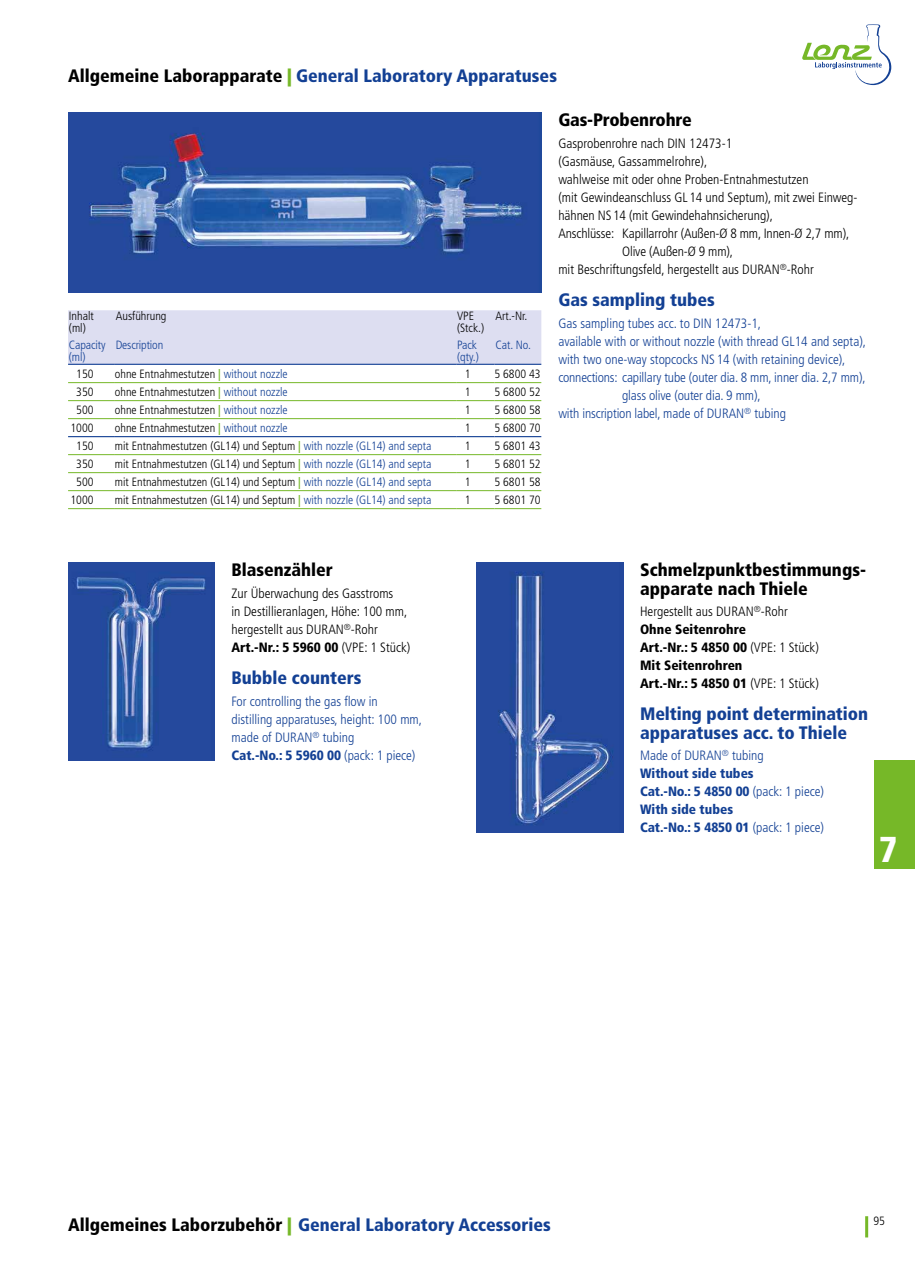
<style>
.page{position:relative;width:915px;height:1263px;background:#fff}
.page>*{position:absolute;margin:0;border:0;box-sizing:border-box;transform-origin:0 0}
.t1{font:900 condensed 36px "Frutiger";color:#fff}
.t2{font:900 condensed 18px/18.8px "Frutiger";color:#134094}
.t3{font:900 condensed 18px/18.8px "Frutiger";color:#000}
.t4{font:300 condensed 13.5px/18px "Frutiger";color:#000}
.t5{font:300 condensed 13.5px/18px "Frutiger";color:#134094}
.t6{font:900 condensed 13.5px/18px "Frutiger";color:#000}
.t7{font:900 condensed 13.5px/18px "Frutiger";color:#134094}
.t8{font:300 condensed 12px/12px "Frutiger";color:#000}
.t9{font:300 condensed 12px/12px "Frutiger";letter-spacing:-.01em;color:#134094}
.s1{color:#000}
.s2{font-stretch:normal;color:#76b828}
.s3{font-weight:700;color:#76b828}
.s4{color:#134094}
.s5{font-weight:900}
.s6{font-weight:300}
</style>
<div class="page">
<svg style="left:802px;top:24px;width:89px;height:61px"></svg>
<hr style="left:864px;top:1216px;width:3px;height:21px;background:#76b828">
<div style="left:874px;top:760px;width:40px;height:108px;background:#76b828"></div>
<img style="left:68px;top:112px;width:473px;height:180px">
<div style="left:68px;top:310px;width:473px;height:54px;background:#dddef1"></div>
<hr style="left:68px;top:382px;width:47px;height:1px;background:#76b828">
<hr style="left:456px;top:382px;width:38px;height:1px;background:#76b828">
<hr style="left:494px;top:382px;width:47px;height:1px;background:#76b828">
<hr style="left:68px;top:400px;width:47px;height:1px;background:#76b828">
<hr style="left:456px;top:400px;width:38px;height:1px;background:#76b828">
<hr style="left:494px;top:400px;width:47px;height:1px;background:#76b828">
<hr style="left:68px;top:418px;width:47px;height:1px;background:#76b828">
<hr style="left:456px;top:418px;width:38px;height:1px;background:#76b828">
<hr style="left:494px;top:418px;width:47px;height:1px;background:#76b828">
<hr style="left:68px;top:454px;width:47px;height:1px;background:#76b828">
<hr style="left:115px;top:454px;width:341px;height:1px;background:#76b828">
<hr style="left:456px;top:454px;width:38px;height:1px;background:#76b828">
<hr style="left:494px;top:454px;width:47px;height:1px;background:#76b828">
<hr style="left:68px;top:472px;width:47px;height:1px;background:#76b828">
<hr style="left:115px;top:472px;width:341px;height:1px;background:#76b828">
<hr style="left:456px;top:472px;width:38px;height:1px;background:#76b828">
<hr style="left:494px;top:472px;width:47px;height:1px;background:#76b828">
<hr style="left:68px;top:490px;width:47px;height:1px;background:#76b828">
<hr style="left:115px;top:490px;width:341px;height:1px;background:#76b828">
<hr style="left:456px;top:490px;width:38px;height:1px;background:#76b828">
<hr style="left:494px;top:490px;width:47px;height:1px;background:#76b828">
<hr style="left:68px;top:508px;width:47px;height:1px;background:#76b828">
<hr style="left:115px;top:508px;width:341px;height:1px;background:#76b828">
<hr style="left:456px;top:508px;width:38px;height:1px;background:#76b828">
<hr style="left:494px;top:508px;width:47px;height:1px;background:#76b828">
<hr style="left:68px;top:364px;width:47px;height:1px;background:#134094">
<hr style="left:115px;top:364px;width:341px;height:1px;background:#134094">
<hr style="left:456px;top:364px;width:38px;height:1px;background:#134094">
<hr style="left:494px;top:364px;width:47px;height:1px;background:#134094">
<hr style="left:115px;top:382px;width:341px;height:1px;background:#76b828">
<hr style="left:115px;top:400px;width:341px;height:1px;background:#76b828">
<hr style="left:115px;top:418px;width:341px;height:1px;background:#76b828">
<hr style="left:68px;top:436px;width:47px;height:1px;background:#134094">
<hr style="left:115px;top:436px;width:341px;height:1px;background:#134094">
<hr style="left:456px;top:436px;width:38px;height:1px;background:#134094">
<hr style="left:494px;top:436px;width:47px;height:1px;background:#134094">
<img style="left:68px;top:562px;width:146px;height:198px">
<img style="left:476px;top:562px;width:146px;height:270px">
<h2 class="t2" style="left:68px;top:67px;width:490px"><span class="s1">Allgemeine Laborapparate</span> <span class="s2">|</span> General Laboratory Apparatuses</h2>
<p class="t8" style="left:69px;top:310px;width:26px">Inhalt (ml)</p>
<p class="t8" style="left:116px;top:310px;width:52px">Ausführung</p>
<p class="t8" style="left:457px;top:310px;width:29px">VPE (Stck.)</p>
<p class="t8" style="left:495px;top:310px;width:34px">Art.-Nr.</p>
<p class="t9" style="left:69px;top:339px;width:38px">Capacity (ml)</p>
<p class="t9" style="left:116px;top:339px;width:49px">Description</p>
<p class="t9" style="left:457px;top:339px;width:23px">Pack (qty.)</p>
<p class="t9" style="left:495px;top:339px;width:37px">Cat. No.</p>
<p class="t8" style="left:76px;top:368px;width:19px">150</p>
<p class="t8" style="left:115px;top:368px;width:174px">ohne Entnahmestutzen <span class="s3">|</span> <span class="s4">without nozzle</span></p>
<p class="t8" style="left:464px;top:368px;width:7px">1</p>
<p class="t8" style="left:494px;top:368px;width:48px">5 6800 43</p>
<p class="t8" style="left:76px;top:386px;width:19px">350</p>
<p class="t8" style="left:115px;top:386px;width:174px">ohne Entnahmestutzen <span class="s3">|</span> <span class="s4">without nozzle</span></p>
<p class="t8" style="left:464px;top:386px;width:7px">1</p>
<p class="t8" style="left:494px;top:386px;width:48px">5 6800 52</p>
<p class="t8" style="left:76px;top:404px;width:19px">500</p>
<p class="t8" style="left:115px;top:404px;width:174px">ohne Entnahmestutzen <span class="s3">|</span> <span class="s4">without nozzle</span></p>
<p class="t8" style="left:464px;top:404px;width:7px">1</p>
<p class="t8" style="left:494px;top:404px;width:48px">5 6800 58</p>
<p class="t8" style="left:71px;top:422px;width:25px">1000</p>
<p class="t8" style="left:115px;top:422px;width:174px">ohne Entnahmestutzen <span class="s3">|</span> <span class="s4">without nozzle</span></p>
<p class="t8" style="left:464px;top:422px;width:7px">1</p>
<p class="t8" style="left:494px;top:422px;width:48px">5 6800 70</p>
<p class="t8" style="left:76px;top:440px;width:19px">150</p>
<p class="t8" style="left:115px;top:440px;width:318px">mit Entnahmestutzen (GL14) und Septum <span class="s3">|</span> <span class="s4">with nozzle (GL14) and septa</span></p>
<p class="t8" style="left:464px;top:440px;width:7px">1</p>
<p class="t8" style="left:494px;top:440px;width:48px">5 6801 43</p>
<p class="t8" style="left:76px;top:458px;width:19px">350</p>
<p class="t8" style="left:115px;top:458px;width:318px">mit Entnahmestutzen (GL14) und Septum <span class="s3">|</span> <span class="s4">with nozzle (GL14) and septa</span></p>
<p class="t8" style="left:464px;top:458px;width:7px">1</p>
<p class="t8" style="left:494px;top:458px;width:48px">5 6801 52</p>
<p class="t8" style="left:76px;top:476px;width:19px">500</p>
<p class="t8" style="left:115px;top:476px;width:318px">mit Entnahmestutzen (GL14) und Septum <span class="s3">|</span> <span class="s4">with nozzle (GL14) and septa</span></p>
<p class="t8" style="left:464px;top:476px;width:7px">1</p>
<p class="t8" style="left:494px;top:476px;width:48px">5 6801 58</p>
<p class="t8" style="left:71px;top:494px;width:25px">1000</p>
<p class="t8" style="left:115px;top:494px;width:318px">mit Entnahmestutzen (GL14) und Septum <span class="s3">|</span> <span class="s4">with nozzle (GL14) and septa</span></p>
<p class="t8" style="left:464px;top:494px;width:7px">1</p>
<p class="t8" style="left:494px;top:494px;width:48px">5 6801 70</p>
<h2 class="t3" style="left:558px;top:110px;width:135px">Gas-Probenrohre</h2>
<p class="t4" style="left:558px;top:135px;width:175px">Gasprobenrohre nach DIN 12473-1</p>
<p class="t4" style="left:558px;top:153px;width:150px">(Gasmäuse, Gassammelrohre),</p>
<p class="t4" style="left:558px;top:171px;width:252px">wahlweise mit oder ohne Proben-Entnahmestutzen</p>
<p class="t4" style="left:558px;top:189px;width:300px">(mit Gewindeanschluss GL 14 und Septum), mit zwei Einweg-</p>
<p class="t4" style="left:558px;top:207px;width:216px">hähnen NS14 (mit Gewindehahnsicherung),</p>
<p class="t4" style="left:558px;top:225px;width:292px">Anschlüsse: Kapillarrohr (Außen-Ø 8 mm, Innen-Ø 2,7 mm),</p>
<p class="t4" style="left:622px;top:243px;width:112px">Olive (Außen-Ø 9 mm),</p>
<p class="t4" style="left:558px;top:261px;width:257px">mit Beschriftungsfeld, hergestellt aus DURAN<sup>®</sup>-Rohr</p>
<h2 class="t2" style="left:558px;top:290px;width:158px">Gas sampling tubes</h2>
<p class="t5" style="left:558px;top:315px;width:204px">Gas sampling tubes acc. to DIN 12473-1,</p>
<p class="t5" style="left:558px;top:333px;width:309px">available with or without nozzle (with thread GL14 and septa),</p>
<p class="t5" style="left:558px;top:351px;width:288px">with two one-way stopcocks NS 14 (with retaining device),</p>
<p class="t5" style="left:558px;top:369px;width:309px">connections: capillary tube (outer dia. 8 mm, inner dia. 2,7 mm),</p>
<p class="t5" style="left:622px;top:387px;width:140px">glass olive (outer dia. 9 mm),</p>
<p class="t5" style="left:558px;top:405px;width:229px">with inscription label, made of DURAN<sup>®</sup> tubing</p>
<h2 class="t3" style="left:231px;top:560px;width:103px">Blasenzähler</h2>
<p class="t4" style="left:231px;top:585px;width:180px">Zur Überwachung des Gasstroms<br>in Destillieranlagen, Höhe: 100 mm, hergestellt aus DURAN<sup>®</sup>-Rohr<br><span class="s5">Art.-Nr.: 5 5960 00</span> (VPE: 1 Stück)</p>
<h2 class="t2" style="left:231px;top:668px;width:131px">Bubble counters</h2>
<p class="t5" style="left:231px;top:693px;width:192px">For controlling the gas flow in distilling apparatuses, height: 100 mm, made of DURAN<sup>®</sup> tubing<br><span class="s5">Cat.-No.: 5 5960 00</span> (pack: 1 piece)</p>
<h2 class="t3" style="left:639px;top:560px;width:227px">Schmelzpunktbestimmungs&shy;apparate nach Thiele</h2>
<p class="t6" style="left:639px;top:603px;width:180px"><span class="s6">Hergestellt aus DURAN</span><sup>®</sup><span class="s6">-Rohr<br></span>Ohne Seitenrohre<br>Art.-Nr.: 5 4850 00 <span class="s6">(VPE: 1 Stück)<br></span>Mit Seitenrohren<br>Art.-Nr.: 5 4850 01 <span class="s6">(VPE: 1 Stück)</span></p>
<h2 class="t2" style="left:639px;top:704px;width:229px">Melting point determination apparatuses acc. to Thiele</h2>
<p class="t7" style="left:639px;top:747px;width:185px"><span class="s6">Made of DURAN</span><sup>®</sup> <span class="s6">tubing<br></span>Without side tubes<br>Cat.-No.: 5 4850 00 <span class="s6">(pack: 1 piece)<br></span>With side tubes<br>Cat.-No.: 5 4850 01 <span class="s6">(pack: 1 piece)</span></p>
<h1 class="t1" style="left:878px;top:828px;width:20px">7</h1>
<h2 class="t2" style="left:68px;top:1215px;width:484px"><span class="s1">Allgemeines Laborzubehör</span> <span class="s2">|</span> General Laboratory Accessories</h2>
<p class="t8" style="left:873px;top:1215px;width:13px">95</p>
</div>
